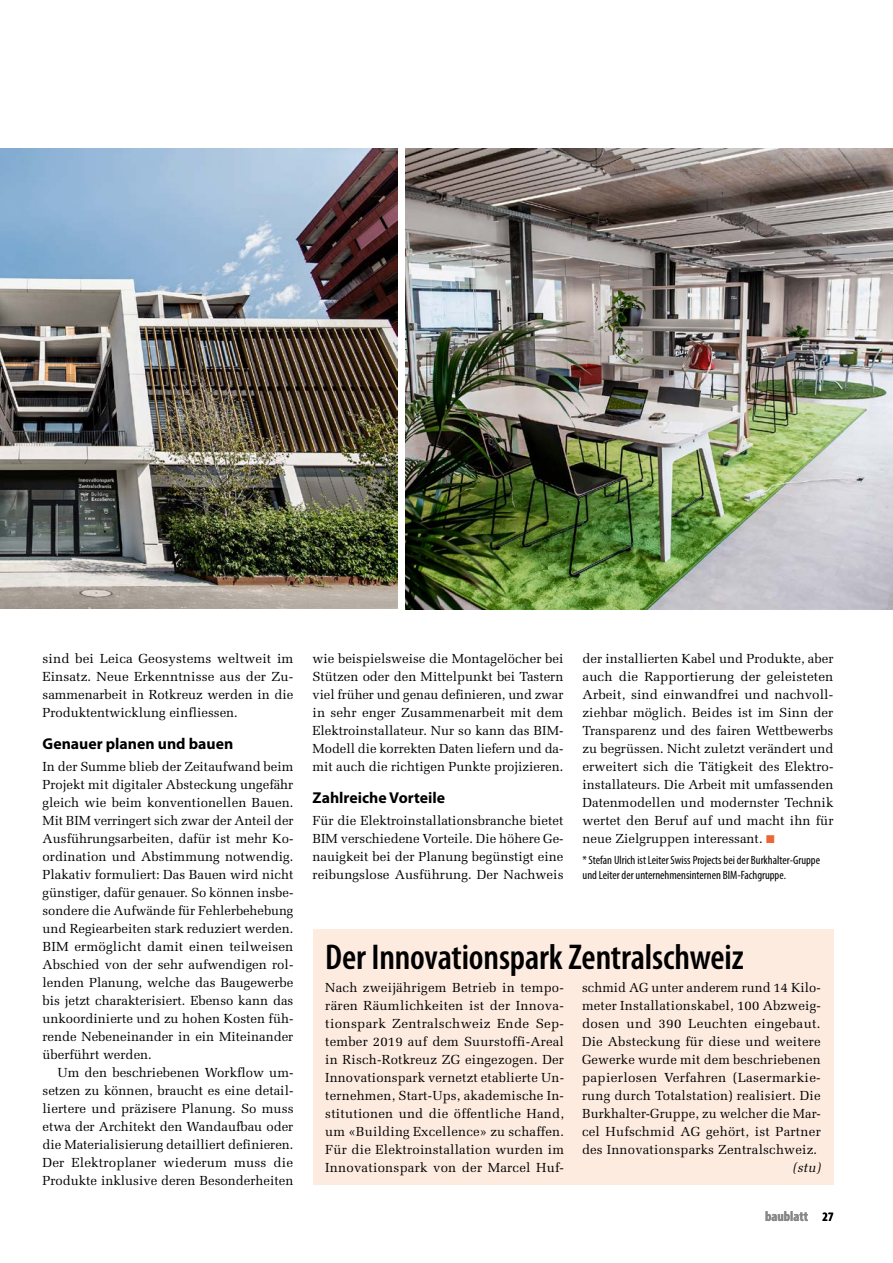
<style>
.page{position:relative;width:893px;height:1263px;background:#fff}
.page>*{position:absolute;margin:0;border:0;box-sizing:border-box;transform-origin:0 0}
.t1{font:600 condensed 36px "Myriad Pro";letter-spacing:-.005em;color:#000}
.t2{font:700 15.75px "Myriad Pro";color:#000}
.t3{font:700 condensed 14.25px "Myriad Pro";color:#868786}
.t4{font:13.2px/18px "Melior LT Std";color:#000;text-align:justify}
.t5{font:italic 13.2px "Melior LT Std";color:#000}
.t6{font:condensed 12px/15px "Myriad Pro";color:#000}
.s1{color:#ec6737}
.s2{font-size:12.75px;color:#000}
</style>
<div class="page">
<img style="left:0;top:149px;width:398px;height:460px">
<img style="left:405px;top:149px;width:488px;height:460px">
<div style="left:313px;top:929px;width:520px;height:256px;background:#fdebe0"></div>
<p class="t4" style="left:43px;top:650px;width:252px">sind bei Leica Geosystems weltweit im Einsatz. Neue Erkenntnisse aus der Zu&shy;sammenarbeit in Rotkreuz werden in die Produktentwicklung einfliessen.</p>
<p class="t2" style="left:43px;top:735px;width:192px">Genauer planen und bauen</p>
<p class="t4" style="left:43px;top:758px;width:253px">In der Summe blieb der Zeitaufwand beim Projekt mit digitaler Absteckung ungefähr gleich wie beim konventionellen Bauen.<br>Mit BIM verringert sich zwar der Anteil der Ausführungsarbeiten, dafür ist mehr Ko&shy;ordination und Abstimmung notwendig.<br>Plakativ formuliert: Das Bauen wird nicht günstiger, dafür genauer. So können insbe&shy;sondere die Aufwände für Fehlerbehebung und Regiearbeiten stark reduziert werden.<br>BIM ermöglicht damit einen teilweisen Abschied von der sehr aufwendigen rol&shy;lenden Planung, welche das Baugewerbe bis jetzt charakterisiert. Ebenso kann das unkoordinierte und zu hohen Kosten füh&shy;rende Nebeneinander in ein Miteinander überführt werden.</p>
<p class="t4" style="left:43px;top:1064px;width:253px;text-indent:15px">Um den beschriebenen Workflow um&shy;setzen zu können, braucht es eine detail&shy;liertere und präzisere Planung. So muss etwa der Architekt den Wandaufbau oder die Materialisierung detailliert definieren.<br>Der Elektroplaner wiederum muss die Produkte inklusive deren Besonderheiten</p>
<p class="t4" style="left:313px;top:650px;width:252px">wie beispielsweise die Montagelöcher bei Stützen oder den Mittelpunkt bei Tastern viel früher und genau definieren, und zwar in sehr enger Zusammenarbeit mit dem Elektroinstallateur. Nur so kann das BIM-Modell die korrekten Daten liefern und da&shy;mit auch die richtigen Punkte projizieren.</p>
<p class="t2" style="left:313px;top:789px;width:134px">Zahlreiche Vorteile</p>
<p class="t4" style="left:313px;top:812px;width:252px">Für die Elektroinstallationsbranche bietet BIM verschiedene Vorteile. Die höhere Ge&shy;nauigkeit bei der Planung begünstigt eine reibungslose Ausführung. Der Nachweis</p>
<p class="t4" style="left:583px;top:650px;width:252px">der installierten Kabel und Produkte, aber auch die Rapportierung der geleisteten Arbeit, sind einwandfrei und nachvoll&shy;ziehbar möglich. Beides ist im Sinn der Transparenz und des fairen Wettbewerbs zu begrüssen. Nicht zuletzt verändert und erweitert sich die Tätigkeit des Elektro&shy;installateurs. Die Arbeit mit umfassenden Datenmodellen und modernster Technik wertet den Beruf auf und macht ihn für neue Zielgruppen interessant. <span class="s1">■</span></p>
<p class="t6" style="left:583px;top:852px;width:239px">*Stefan Ulrich ist Leiter Swiss Projects bei der Burkhalter-Gruppe und Leiter der unternehmensinternen BIM-Fachgruppe.</p>
<h1 class="t1" style="left:325px;top:938px;width:420px">Der Innovationspark Zentralschweiz</h1>
<p class="t4" style="left:325px;top:978px;width:240px">Nach zweijährigem Betrieb in tempo&shy;rären Räumlichkeiten ist der Innova&shy;tionspark Zentralschweiz Ende Sep&shy;tember 2019 auf dem Suurstoffi-Areal in Risch-Rotkreuz ZG eingezogen. Der Innovationspark vernetzt etablierte Un&shy;ternehmen, Start-Ups, akademische In&shy;stitutionen und die öffentliche Hand, um «Building Excellence» zu schaffen.<br>Für die Elektroinstallation wurden im Innovationspark von der Marcel Huf-</p>
<p class="t4" style="left:582px;top:978px;width:240px">schmid AG unter anderem rund 14 Kilo&shy;meter Installationskabel, 100 Abzweig&shy;dosen und 390 Leuchten eingebaut.<br>Die Absteckung für diese und weitere Gewerke wurde mit dem beschriebenen papierlosen Verfahren (Lasermarkie&shy;rung durch Totalstation) realisiert. Die Burkhalter-Gruppe, zu welcher die Mar&shy;cel Hufschmid AG gehört, ist Partner des Innovationsparks Zentralschweiz.</p>
<p class="t5" style="left:793px;top:1159px;width:29px">(stu)</p>
<p class="t3" style="left:765px;top:1207px;width:70px">baublatt <span class="s2">27</span></p>
</div>
